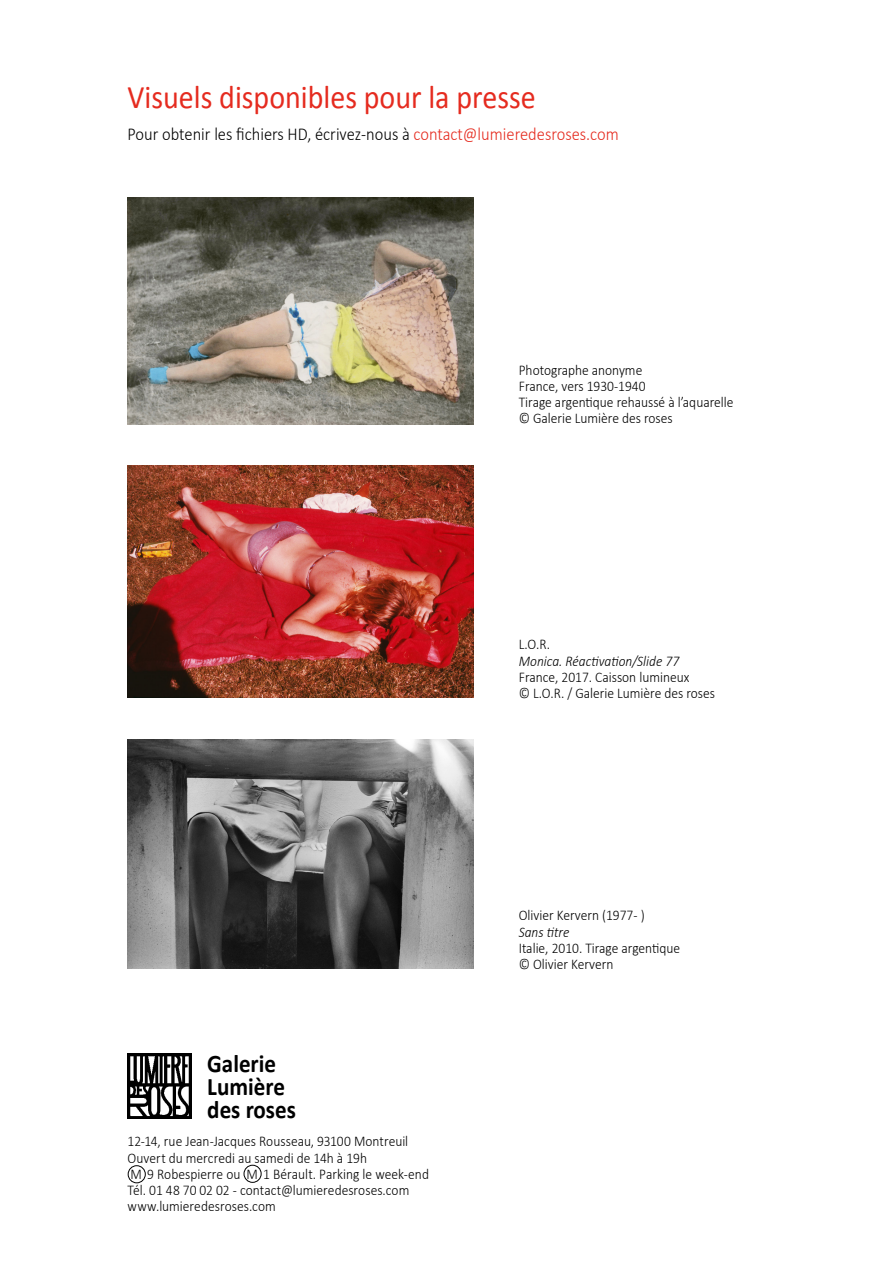
<style>
.page{position:relative;width:893px;height:1263px;background:#fff}
.page>*{position:absolute;margin:0;border:0;box-sizing:border-box;transform-origin:0 0}
.t1{font:33px "Calibri";color:#e52b1f;scale:.91 1}
.t2{font:700 25.35px/23.1px "Calibri";color:#000;scale:.91 1}
.t3{font:300 18.15px "Calibri";color:#000;scale:.91 1}
.t4{font:300 14.85px/16.2px "Calibri";color:#000;scale:.91 1}
.t5{font:italic 300 14.85px "Calibri";color:#000;scale:.91 1}
.s1{color:#e52b1f}
</style>
<div class="page">
<img style="left:128px;top:1054px;width:64px;height:64px">
<div style="left:128px;top:1165px;width:18px;height:18px;border:1px solid #000;border-radius:50%"></div>
<img style="left:128px;top:197px;width:346px;height:227px">
<img style="left:128px;top:466px;width:346px;height:232px">
<img style="left:128px;top:739px;width:346px;height:230px">
<div style="left:244px;top:1165px;width:17px;height:18px;border:1px solid #000;border-radius:50%"></div>
<h1 class="t1" style="left:128px;top:76px;width:450px">Visuels disponibles pour la presse</h1>
<p class="t3" style="left:128px;top:123px;width:541px">Pour obtenir les fichiers HD, écrivez-nous à <span class="s1">contact@lumieredesroses.com</span></p>
<p class="t4" style="left:519px;top:361px;width:237px">Photographe anonyme<br>France, vers 1930-1940<br>Tirage argentique rehaussé à l’aquarelle © Galerie Lumière des roses</p>
<p class="t4" style="left:519px;top:636px;width:36px">L.O.R.</p>
<p class="t5" style="left:519px;top:651px;width:178px">Monica. Réactivation/Slide 77</p>
<p class="t4" style="left:519px;top:668px;width:217px">France, 2017. Caisson lumineux<br>© L.O.R. / Galerie Lumière des roses</p>
<h2 class="t2" style="left:207px;top:1052px;width:99px">Galerie<br>Lumière des roses</h2>
<p class="t4" style="left:128px;top:1133px;width:333px">12-14, rue Jean-Jacques Rousseau, 93100 Montreuil Ouvert du mercredi au samedi de 14h à 19h<br>M 9 Robespierre ou M 1 Bérault. Parking le week-end Tél. 01 48 70 02 02 - contact@lumieredesroses.com www.lumieredesroses.com</p>
<p class="t4" style="left:519px;top:907px;width:140px">Olivier Kervern (1977- )</p>
<p class="t5" style="left:519px;top:922px;width:57px">Sans titre</p>
<p class="t4" style="left:519px;top:939px;width:179px">Italie, 2010. Tirage argentique © Olivier Kervern</p>
</div>
